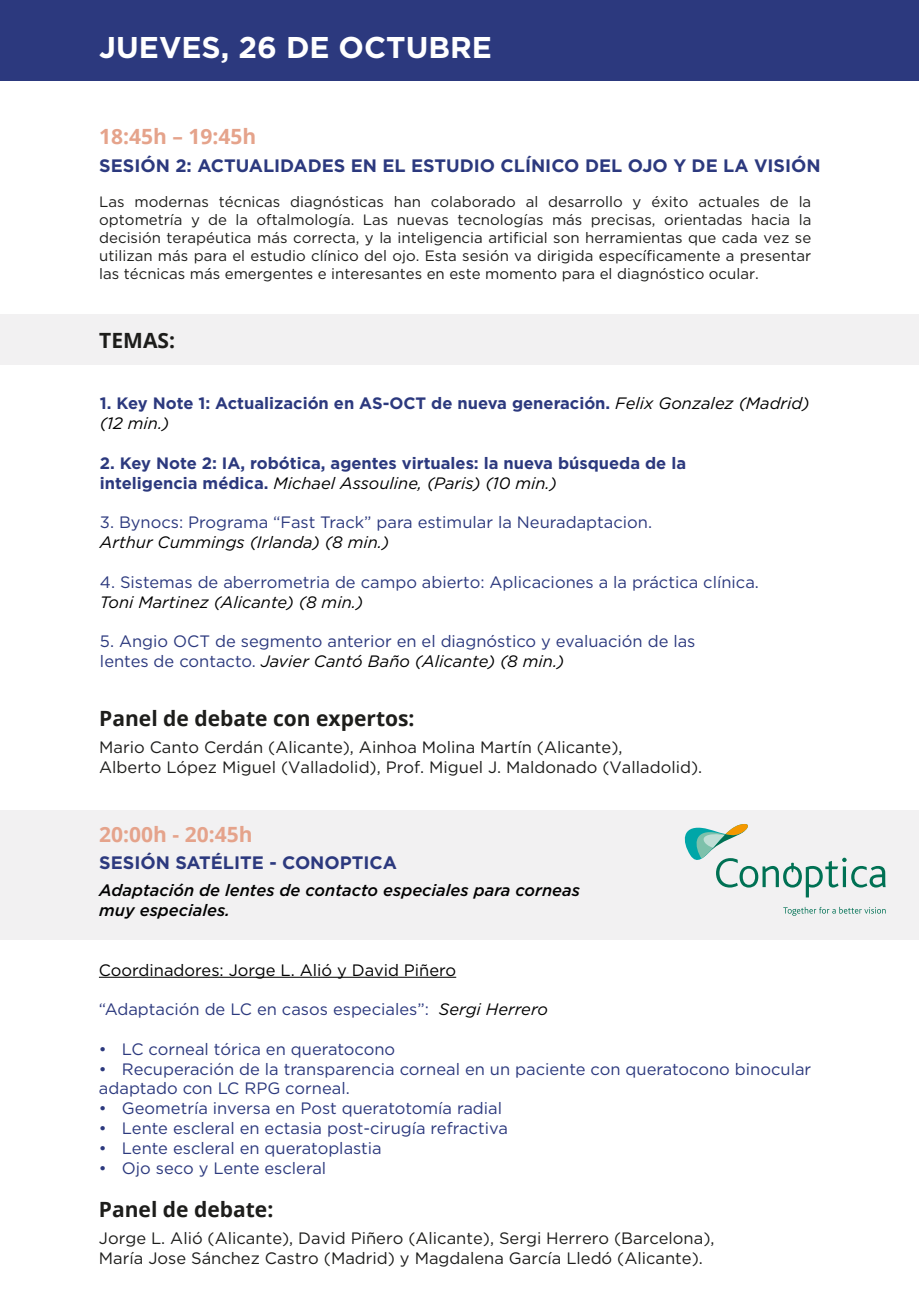
<style>
.page{position:relative;width:919px;height:1289px;background:#fff}
.page>*{position:absolute;margin:0;border:0;box-sizing:border-box;transform-origin:0 0}
.t1{font:700 30px "Gotham";color:#fff}
.t2{font:700 21px "Open Sans";color:#1d1d1b}
.t3{font:700 21px "Open Sans";color:#e5a38b}
.t4{font:700 18px "Gotham";color:#2c397e}
.t5{font:16.5px/19.8px "Gotham";color:#2c397e}
.t6{font:16.5px/19.8px "Gotham";color:#1d1d1b}
.t7{font:700 16.5px/19.8px "Gotham";color:#2c397e}
.t8{font:italic 500 16.5px/19.8px "Gotham";color:#010101}
.t9{font:italic 16.5px "Gotham";color:#010101}
.t10{font:16.5px "Gotham";color:#000}
.t11{font:15px/18px "Gotham";color:#1d1d1b;text-align:justify}
.s1{font-weight:400;font-style:italic;color:#010101}
.s2{font-style:italic;color:#010101}
.s3{font-style:italic;color:#000}
</style>
<div class="page">
<div style="left:0;top:314px;width:918px;height:51px;background:#f2f1f2"></div>
<div style="left:0;top:0;width:918px;height:81px;background:#2c397e"></div>
<div style="left:0;top:810px;width:918px;height:130px;background:#f2f1f2"></div>
<hr style="left:99px;top:976px;width:357px;height:1px;background:#000">
<svg style="left:684px;top:824px;width:201px;height:73px"></svg>
<svg style="left:783px;top:906px;width:102px;height:9px"></svg>
<h1 class="t1" style="left:99px;top:27px;width:394px">JUEVES, 26 DE OCTUBRE</h1>
<p class="t3" style="left:99px;top:122px;width:158px">18:45h – 19:45h</p>
<p class="t4" style="left:99px;top:153px;width:722px">SESIÓN 2: ACTUALIDADES EN EL ESTUDIO CLÍNICO DEL OJO Y DE LA VISIÓN</p>
<p class="t11" style="left:99px;top:192px;width:713px">Las modernas técnicas diagnósticas han colaborado al desarrollo y éxito actuales de la optometría y de la oftalmología. Las nuevas tecnologías más precisas, orientadas hacia la decisión terapéutica más correcta, y la inteligencia artificial son herramientas que cada vez se utilizan más para el estudio clínico del ojo. Esta sesión va dirigida específicamente a presentar las técnicas más emergentes e interesantes en este momento para el diagnóstico ocular.</p>
<p class="t2" style="left:99px;top:325px;width:77px">TEMAS:</p>
<p class="t7" style="left:100px;top:393px;width:711px">1. Key Note 1: Actualización en AS-OCT de nueva generación. <span class="s1">Felix Gonzalez (Madrid) (12 min.)</span></p>
<p class="t7" style="left:100px;top:453px;width:587px">2. Key Note 2: IA, robótica, agentes virtuales: la nueva búsqueda de la inteligencia médica. <span class="s1">Michael Assouline, (Paris) (10 min.)</span></p>
<p class="t5" style="left:100px;top:512px;width:553px">3. Bynocs: Programa “Fast Track” para estimular la Neuradaptacion.</p>
<p class="t9" style="left:100px;top:531px;width:291px">Arthur Cummings (Irlanda) (8 min.)</p>
<p class="t5" style="left:100px;top:571px;width:660px">4. Sistemas de aberrometria de campo abierto: Aplicaciones a la práctica clínica.</p>
<p class="t9" style="left:100px;top:591px;width:265px">Toni Martinez (Alicante) (8 min.)</p>
<p class="t5" style="left:100px;top:631px;width:597px">5. Angio OCT de segmento anterior en el diagnóstico y evaluación de las lentes de contacto. <span class="s2">Javier Cantó Baño (Alicante) (8 min.)</span></p>
<p class="t2" style="left:99px;top:703px;width:317px">Panel de debate con expertos:</p>
<p class="t6" style="left:99px;top:737px;width:604px">Mario Canto Cerdán (Alicante), Ainhoa Molina Martín (Alicante),<br>Alberto López Miguel (Valladolid), Prof. Miguel J. Maldonado (Valladolid).</p>
<p class="t3" style="left:99px;top:819px;width:155px">20:00h - 20:45h</p>
<p class="t4" style="left:99px;top:851px;width:299px">SESIÓN SATÉLITE - CONOPTICA</p>
<p class="t8" style="left:99px;top:880px;width:482px">Adaptación de lentes de contacto especiales para corneas muy especiales.</p>
<p class="t10" style="left:99px;top:959px;width:359px">Coordinadores: Jorge L. Alió y David Piñero</p>
<p class="t5" style="left:99px;top:999px;width:450px">“Adaptación de LC en casos especiales”: <span class="s3">Sergi Herrero</span></p>
<p class="t5" style="left:99px;top:1038px;width:298px">• LC corneal tórica en queratocono</p>
<p class="t5" style="left:99px;top:1058px;width:713px">• Recuperación de la transparencia corneal en un paciente con queratocono binocular adaptado con LC RPG corneal.</p>
<p class="t5" style="left:99px;top:1098px;width:404px">• Geometría inversa en Post queratotomía radial</p>
<p class="t5" style="left:99px;top:1117px;width:410px">• Lente escleral en ectasia post-cirugía refractiva</p>
<p class="t5" style="left:99px;top:1137px;width:284px">• Lente escleral en queratoplastia</p>
<p class="t5" style="left:99px;top:1157px;width:229px">• Ojo seco y Lente escleral</p>
<p class="t2" style="left:99px;top:1194px;width:176px">Panel de debate:</p>
<p class="t6" style="left:99px;top:1227px;width:617px">Jorge L. Alió (Alicante), David Piñero (Alicante), Sergi Herrero (Barcelona),<br>María Jose Sánchez Castro (Madrid) y Magdalena García Lledó (Alicante).</p>
</div>
